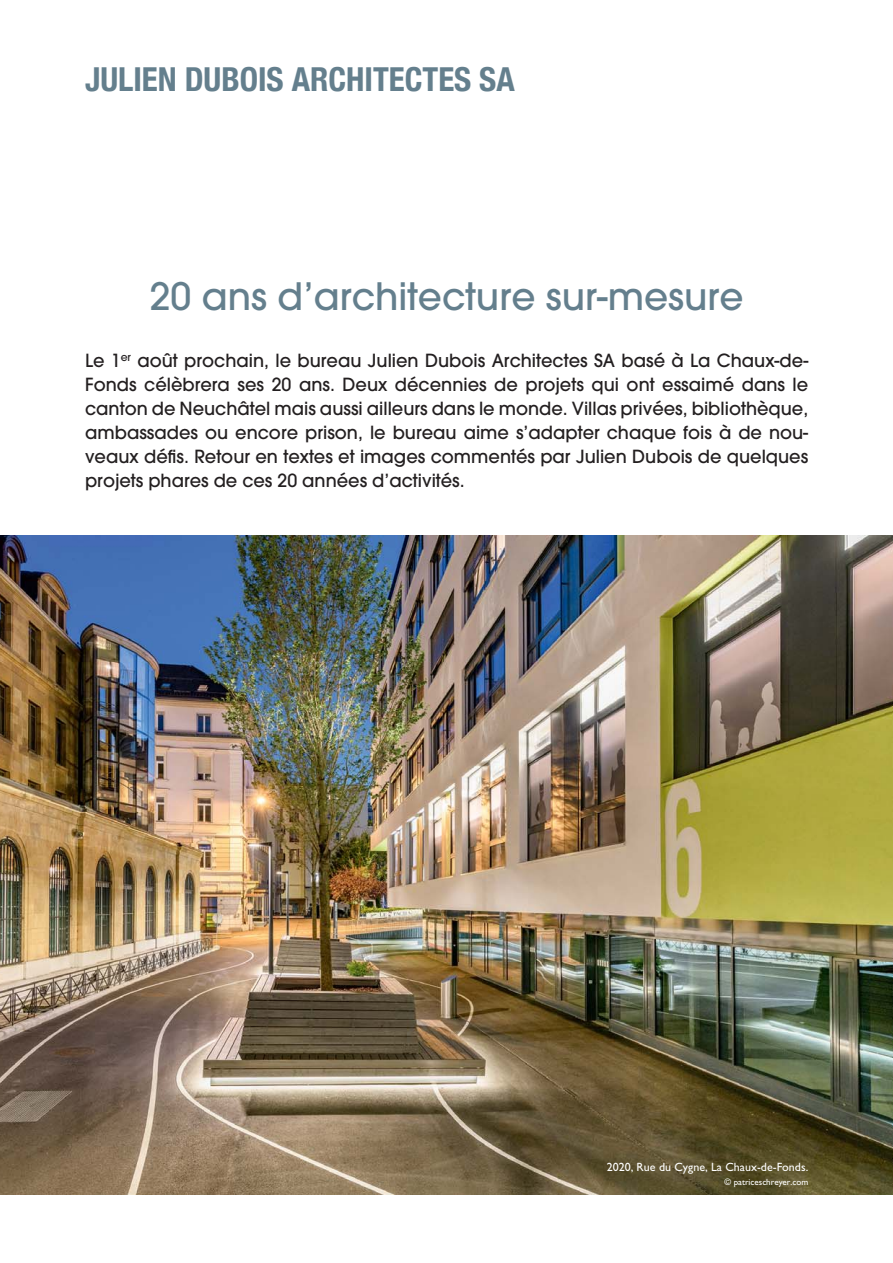
<style>
.page{position:relative;width:893px;height:1263px;background:#fff}
.page>*{position:absolute;margin:0;border:0;box-sizing:border-box;transform-origin:0 0}
.t1{font:500 37.5px "Avant Garde";color:#647f8d}
.t2{font:700 condensed 33px "Helvetica Neue";color:#647f8d}
.t3{font:500 18px/24px "Avant Garde";color:#231f20;text-align:justify}
.t4{font:12px "Gill Sans";color:#fff}
.t5{font:9px "Gill Sans";color:#fff}
</style>
<div class="page">
<img style="left:0;top:536px;width:892px;height:659px">
<h2 class="t2" style="left:85px;top:60px;width:431px">JULIEN DUBOIS ARCHITECTES SA</h2>
<h1 class="t1" style="left:150px;top:279px;width:595px">20 ans d’architecture sur-mesure</h1>
<p class="t3" style="left:85px;top:350px;width:724px">Le 1<sup>er</sup> août prochain, le bureau Julien Dubois Architectes SA basé à La Chaux-de-Fonds célèbrera ses 20 ans. Deux décennies de projets qui ont essaimé dans le canton de Neuchâtel mais aussi ailleurs dans le monde. Villas privées, bibliothèque, ambassades ou encore prison, le bureau aime s’adapter chaque fois à de nou&shy;veaux défis. Retour en textes et images commentés par Julien Dubois de quelques projets phares de ces 20 années d’activités.</p>
<p class="t4" style="left:606px;top:1163px;width:203px">2020, Rue du Cygne, La Chaux-de-Fonds.</p>
<p class="t5" style="left:724px;top:1178px;width:85px">© patriceschreyer.com</p>
</div>
